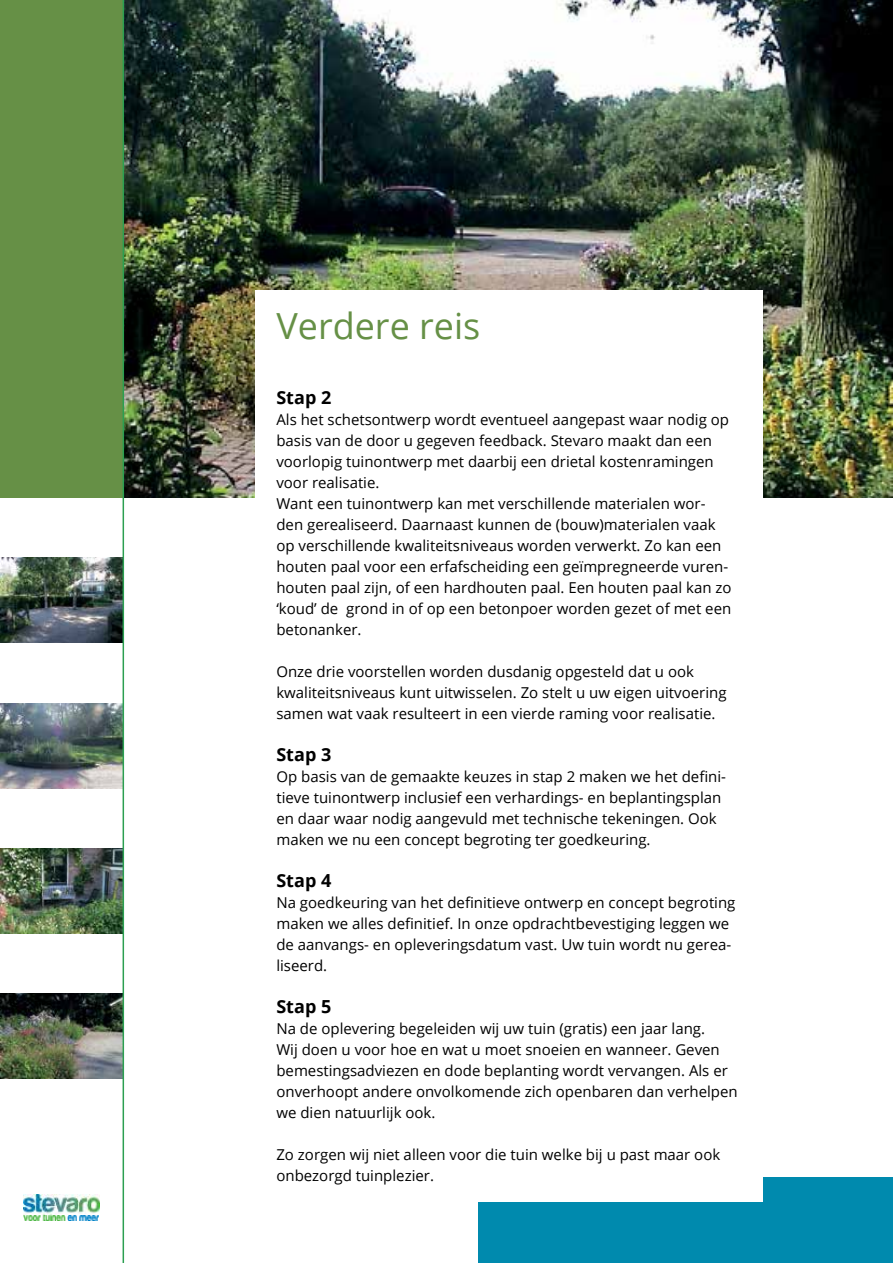
<style>
.page{position:relative;width:893px;height:1263px;background:#fff}
.page>*{position:absolute;margin:0;border:0;box-sizing:border-box;transform-origin:0 0}
.t1{font:36px "Open Sans";color:#669046}
.t2{font:700 18px "Open Sans";color:#000}
.t3{font:15px/21px "Open Sans";color:#000}
</style>
<div class="page">
<div style="left:478px;top:1178px;width:415px;height:85px;background:#008aae"></div>
<img style="left:124px;top:0;width:769px;height:497px">
<div style="left:255px;top:291px;width:508px;height:911px;background:#fff"></div>
<img style="left:0;top:558px;width:123px;height:85px">
<img style="left:0;top:703px;width:123px;height:85px">
<img style="left:0;top:848px;width:123px;height:85px">
<img style="left:0;top:994px;width:123px;height:85px">
<img style="left:24px;top:1194px;width:75px;height:26px">
<div style="left:0;top:0;width:123px;height:497px;background:#669046"></div>
<hr style="left:123px;top:0;width:1px;height:1263px;background:#2c9f51">
<h1 class="t1" style="left:276px;top:302px;width:205px">Verdere reis</h1>
<p class="t2" style="left:276px;top:384px;width:56px">Stap 2</p>
<p class="t3" style="left:276px;top:408px;width:457px">Als het schetsontwerp wordt eventueel aangepast waar nodig op basis van de door u gegeven feedback. Stevaro maakt dan een voorlopig tuinontwerp met daarbij een drietal kostenramingen voor realisatie.<br>Want een tuinontwerp kan met verschillende materialen wor&shy;den gerealiseerd. Daarnaast kunnen de (bouw)materialen vaak op verschillende kwaliteitsniveaus worden verwerkt. Zo kan een houten paal voor een erfafscheiding een geïmpregneerde vuren&shy;houten paal zijn, of een hardhouten paal. Een houten paal kan zo ‘koud’ de grond in of op een betonpoer worden gezet of met een betonanker.</p>
<p class="t3" style="left:276px;top:660px;width:452px">Onze drie voorstellen worden dusdanig opgesteld dat u ook kwaliteitsniveaus kunt uitwisselen. Zo stelt u uw eigen uitvoering samen wat vaak resulteert in een vierde raming voor realisatie.</p>
<p class="t2" style="left:276px;top:741px;width:56px">Stap 3</p>
<p class="t3" style="left:276px;top:765px;width:451px">Op basis van de gemaakte keuzes in stap 2 maken we het defini&shy;tieve tuinontwerp inclusief een verhardings- en beplantingsplan en daar waar nodig aangevuld met technische tekeningen. Ook maken we nu een concept begroting ter goedkeuring.</p>
<p class="t2" style="left:276px;top:867px;width:56px">Stap 4</p>
<p class="t3" style="left:276px;top:891px;width:461px">Na goedkeuring van het definitieve ontwerp en concept begroting maken we alles definitief. In onze opdrachtbevestiging leggen we de aanvangs- en opleveringsdatum vast. Uw tuin wordt nu gerea&shy;liseerd.</p>
<p class="t2" style="left:276px;top:993px;width:56px">Stap 5</p>
<p class="t3" style="left:276px;top:1017px;width:463px">Na de oplevering begeleiden wij uw tuin (gratis) een jaar lang.<br>Wij doen u voor hoe en wat u moet snoeien en wanneer. Geven bemestingsadviezen en dode beplanting wordt vervangen. Als er onverhoopt andere onvolkomende zich openbaren dan verhelpen we dien natuurlijk ook.</p>
<p class="t3" style="left:276px;top:1143px;width:445px">Zo zorgen wij niet alleen voor die tuin welke bij u past maar ook onbezorgd tuinplezier.</p>
</div>
